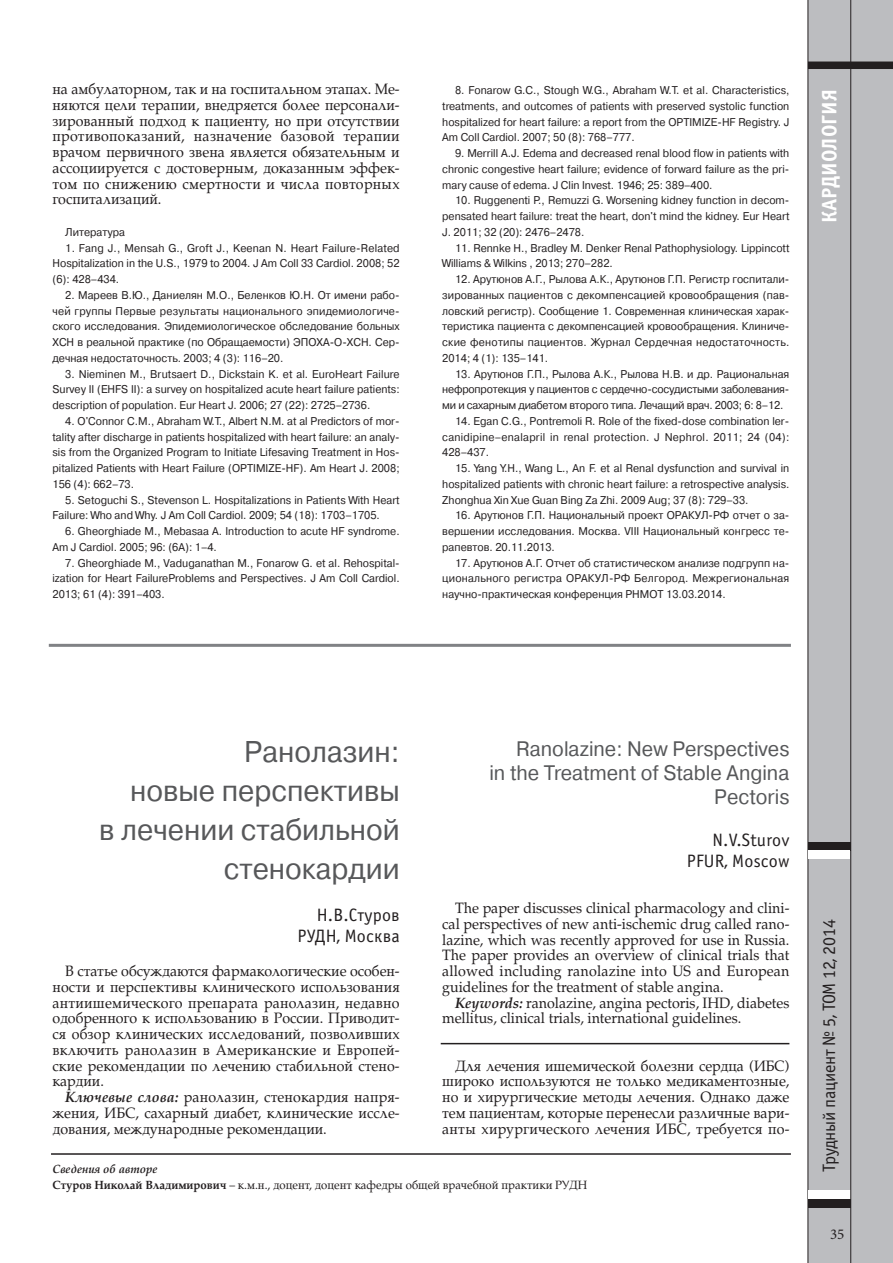
<style>
.page{position:relative;width:893px;height:1263px;background:#fff}
.page>*{position:absolute;margin:0;border:0;box-sizing:border-box;transform-origin:0 0}
.t1{font:30px/39px "Pragmatica C";color:#57585a;text-align:right;scale:.95 1}
.t2{font:21px/24px "Pragmatica C";color:#57585a;text-align:right;scale:.95 1}
.t3{font:700 21px "Officina Sans C";color:#fff}
.t4{font:18px/21px "Officina Sans C";letter-spacing:.01em;color:#231f20;text-align:right}
.t5{font:18px "Officina Sans C";letter-spacing:-.015em;color:#231f20}
.t6{font:15px/15.8px "AG Palatial";color:#231f20;text-align:justify;scale:.95 1}
.t7{font:15px "Minion Pro";color:#231f20}
.t8{font:12px/15.8px "AG Palatial";color:#231f20;scale:.95 1}
.t9{font:11.25px/15.8px "Pragmatica C";color:#231f20;text-align:justify;scale:.95 1}
.s1{font-family:"Lucida Grande"}
.s2{font-weight:700;font-style:italic}
.s3{font-weight:700}
</style>
<div class="page">
<div style="left:808px;top:0;width:85px;height:1263px;background:#bcbdc0"></div>
<hr style="left:807px;top:0;width:1px;height:1263px;background:#231f20">
<div style="left:808px;top:62px;width:85px;height:7px;background:#231f20"></div>
<div style="left:808px;top:842px;width:42px;height:8px;background:#231f20"></div>
<div style="left:808px;top:850px;width:42px;height:9px;background:#fff"></div>
<div style="left:808px;top:1191px;width:42px;height:8px;background:#fff"></div>
<div style="left:808px;top:1199px;width:42px;height:9px;background:#231f20"></div>
<hr style="left:850px;top:0;width:1px;height:1263px;background:#231f20">
<hr style="left:51px;top:1153px;width:740px;height:2px;background:#231f20">
<hr style="left:49px;top:644px;width:742px;height:3px;background:#808285">
<hr style="left:441px;top:1043px;width:348px;height:1px;background:#231f20">
<p class="t6" style="left:53px;top:81px;width:367px">на амбулаторном, так и на госпитальном этапах. Ме&shy;няются цели терапии, внедряется более персонали&shy;зированный подход к пациенту, но при отсутствии противопоказаний, назначение базовой терапии врачом первичного звена является обязательным и ассоциируется с достоверным, доказанным эффек&shy;том по снижению смертности и числа повторных госпитализаций.</p>
<p class="t9" style="left:65px;top:224px;width:64px">Литература</p>
<p class="t9" style="left:53px;top:240px;width:367px;text-indent:13px">1. Fang J., Mensah G., Groft J., Keenan N. Heart Failure-Related Hospitalization in the U.S., 1979 to 2004. J Am Coll 33 Cardiol. 2008; 52 (6): 428–434.</p>
<p class="t9" style="left:53px;top:287px;width:367px;text-indent:13px">2. Мареев В.Ю., Даниелян М.О., Беленков Ю.Н. От имени рабо&shy;чеи<span class="s1">̆</span>группы Первые результаты национального эпидемиологиче&shy;ского исследования. Эпидемиологическое обследование больных ХСН в реальнои<span class="s1">̆</span>практике (по Обращаемости) ЭПОХА-О-ХСН. Сер&shy;дечная недостаточность. 2003; 4 (3): 116–20.</p>
<p class="t9" style="left:53px;top:366px;width:367px;text-indent:13px">3. Nieminen M., Brutsaert D., Dickstain K. et al. EuroHeart Failure Survey II (EHFS II): a survey on hospitalized acute heart failure patients: description of population. Eur Heart J. 2006; 27 (22): 2725–2736.</p>
<p class="t9" style="left:53px;top:413px;width:367px;text-indent:13px">4. O'Connor C.M., Abraham W.T., Albert N.M. at al Predictors of mor&shy;tality after discharge in patients hospitalized with heart failure: an analy&shy;sis from the Organized Program to Initiate Lifesaving Treatment in Hos&shy;pitalized Patients with Heart Failure (OPTIMIZE-HF). Am Heart J. 2008; 156 (4): 662–73.</p>
<p class="t9" style="left:53px;top:492px;width:367px;text-indent:13px">5. Setoguchi S., Stevenson L. Hospitalizations in Patients With Heart<br>Failure: Who and Why. J Am Coll Cardiol. 2009; 54 (18): 1703–1705.</p>
<p class="t9" style="left:53px;top:523px;width:367px;text-indent:13px">6. Gheorghiade M., Mebasaa A. Introduction to acute HF syndrome.<br>Am J Cardiol. 2005; 96: (6A): 1–4.</p>
<p class="t9" style="left:53px;top:555px;width:367px;text-indent:13px">7. Gheorghiade M., Vaduganathan M., Fonarow G. et al. Rehospital&shy;ization for Heart FailureProblems and Perspectives. J Am Coll Cardiol.<br>2013; 61 (4): 391–403.</p>
<p class="t9" style="left:442px;top:82px;width:367px;text-indent:13px">8. Fonarow G.C., Stough W.G., Abraham W.T. et al. Characteristics, treatments, and outcomes of patients with preserved systolic function hospitalized for heart failure: a report from the OPTIMIZE-HF Registry. J Am Coll Cardiol. 2007; 50 (8): 768–777.</p>
<p class="t9" style="left:442px;top:145px;width:367px;text-indent:13px">9. Merrill A.J. Edema and decreased renal blood flow in patients with chronic congestive heart failure; evidence of forward failure as the pri&shy;mary cause of edema. J Clin Invest. 1946; 25: 389–400.</p>
<p class="t9" style="left:442px;top:192px;width:367px;text-indent:13px">10. Ruggenenti P., Remuzzi G. Worsening kidney function in decom&shy;pensated heart failure: treat the heart, don't mind the kidney. Eur Heart J. 2011; 32 (20): 2476–2478.</p>
<p class="t9" style="left:442px;top:240px;width:367px;text-indent:13px">11. Rennke H., Bradley M. Denker Renal Pathophysiology. Lippincott<br>Williams &amp; Wilkins , 2013; 270–282.</p>
<p class="t9" style="left:442px;top:271px;width:367px;text-indent:13px">12. Арутюнов А.Г., Рылова А.К., Арутюнов Г.П. Регистр госпитали&shy;зированных пациентов с декомпенсацией кровообращения (пав&shy;ловский регистр). Сообщение 1. Современная клиническая харак&shy;теристика пациента с декомпенсацией кровообращения. Клиниче&shy;ские фенотипы пациентов. Журнал Сердечная недостаточность.<br>2014; 4 (1): 135–141.</p>
<p class="t9" style="left:442px;top:366px;width:367px;text-indent:13px">13. Арутюнов Г.П., Рылова А.К., Рылова Н.В. и др. Рациональная нефропротекция у пациентов с сердечно-сосудистыми заболевания&shy;ми и сахарным диабетом второго типа. Лечащий врач. 2003; 6: 8–12.</p>
<p class="t9" style="left:442px;top:413px;width:367px;text-indent:13px">14. Egan C.G., Pontremoli R. Role of the fixed-dose combination ler&shy;canidipine–enalapril in renal protection. J Nephrol. 2011; 24 (04):<br>428–437.</p>
<p class="t9" style="left:442px;top:460px;width:367px;text-indent:13px">15. Yang Y.H., Wang L., An F. et al Renal dysfunction and survival in hospitalized patients with chronic heart failure: a retrospective analysis.<br>Zhonghua Xin Xue Guan Bing Za Zhi. 2009 Aug; 37 (8): 729–33.</p>
<p class="t9" style="left:442px;top:507px;width:367px;text-indent:13px">16. Арутюнов Г.П. Национальный проект ОРАКУЛ-РФ отчет о за&shy;вершении исследования. Москва. VIII Национальный конгресс те&shy;рапевтов. 20.11.2013.</p>
<p class="t9" style="left:442px;top:555px;width:367px;text-indent:13px">17. Арутюнов А.Г. Отчет об статистическом анализе подгрупп на&shy;ционального регистра ОРАКУЛ-РФ Белгород. Межрегиональная научно-практическая конференция РНМОТ 13.03.2014.</p>
<h2 class="t3" style="left:817px;top:223px;width:135px;rotate:-90deg">КАРДИОЛОГИЯ</h2>
<h1 class="t1" style="left:99px;top:732px;width:318px">Ранолазин:<br>новые перспективы<br>в лечении стабильной стенокардии</h1>
<h3 class="t4" style="left:297px;top:905px;width:104px">Н.В.Стуров<br>РУДН, Москва</h3>
<p class="t6" style="left:53px;top:963px;width:367px;text-indent:13px">В статье обсуждаются фармакологические особен&shy;ности и перспективы клинического использования антиишемического препарата ранолазин, недавно одобренного к использованию в России. Приводит&shy;ся обзор клинических исследований, позволивших включить ранолазин в Американские и Европей&shy;ские рекомендации по лечению стабильной стено&shy;кардии.</p>
<h3 class="t6" style="left:53px;top:1089px;width:367px;text-indent:13px"><span class="s2">Ключевые слова:</span> ранолазин, стенокардия напря&shy;жения, ИБС, сахарный диабет, клинические иссле&shy;дования, международные рекомендации.</h3>
<h2 class="t2" style="left:489px;top:737px;width:317px">Ranolazine: New Perspectives<br>in the Treatment of Stable Angina<br>Pectoris</h2>
<h3 class="t4" style="left:687px;top:829px;width:104px">N.V.Sturov<br>PFUR, Moscow</h3>
<p class="t6" style="left:442px;top:900px;width:367px;text-indent:13px">The paper discusses clinical pharmacology and clini&shy;cal perspectives of new anti-ischemic drug called rano&shy;lazine, which was recently approved for use in Russia.<br>The paper provides an overview of clinical trials that allowed including ranolazine into US and European guidelines for the treatment of stable angina.</p>
<h3 class="t6" style="left:442px;top:994px;width:367px;text-indent:13px"><span class="s2">Keywords:</span> ranolazine, angina pectoris, IHD, diabetes mellitus, clinical trials, international guidelines.</h3>
<p class="t6" style="left:442px;top:1057px;width:367px;text-indent:13px">Для лечения ишемической болезни сердца (ИБС) широко используются не только медикаментозные, но и хирургические методы лечения. Однако даже тем пациентам, которые перенесли различные вари&shy;анты хирургического лечения ИБС, требуется по-</p>
<p class="t8" style="left:53px;top:1161px;width:564px"><span class="s2">Сведения об авторе<br></span><span class="s3">Стуров Николай Владимирович</span> – к.м.н., доцент, доцент кафедры общей врачебной практики РУДН</p>
<h3 class="t5" style="left:818px;top:1171px;width:254px;rotate:-90deg">Трудный пациент № 5, ТОМ 12, 2014</h3>
<h3 class="t7" style="left:830px;top:1228px;width:16px">35</h3>
</div>
